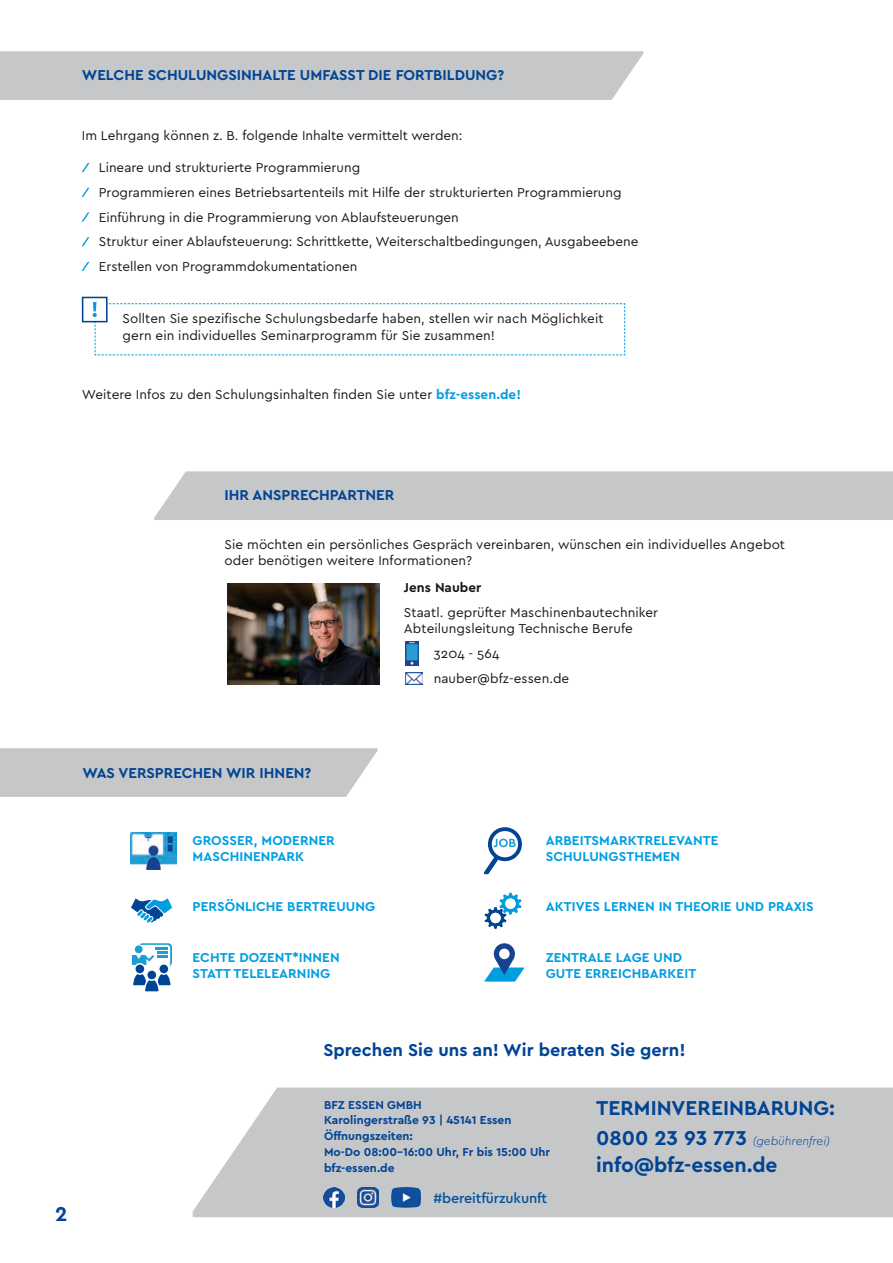
<style>
.page{position:relative;width:893px;height:1263px;background:#fff}
.page>*{position:absolute;margin:0;border:0;box-sizing:border-box;transform-origin:0 0}
.t1{font:700 21px "Cera Pro";color:#004494}
.Bodytype_kleiner_Ein{font:700 18px "Cera Pro";color:#004494}
.t2{font:700 15px "Cera Pro";color:#004494}
.Bodytype_kleiner_Ein-2{font:500 14.4px "Cera Pro";letter-spacing:-.01em;color:#00519e}
.Bodytype_9p{font:13.5px/16.2px "Cera Pro";letter-spacing:.005em;color:#1a171c}
.Bodytype_9p-2{font:700 13.5px/16.2px "Cera Pro";letter-spacing:.005em;color:#009ee0}
.Bodytype{font:13.5px "Cera Pro";color:#1a171c}
.Bodytype_9p-3{font:700 13.5px "Cera Pro";letter-spacing:.005em;color:#1a171c}
.t3{font:700 12px/15.8px "Cera Pro";color:#004494}
.t4{font:italic 300 12px "Cera Pro";color:#004494}
.s1{font-weight:700;color:#009ee0}
.s2{font-weight:700;font-style:normal;font-size:21px}
</style>
<div class="page">
<div style="left:0;top:748px;width:378px;height:49px;background:#c6c7c9"></div>
<div style="left:193px;top:1087px;width:700px;height:130px;background:#c6c7c9"></div>
<svg style="left:82px;top:163px;width:7px;height:9px"></svg>
<svg style="left:82px;top:188px;width:7px;height:9px"></svg>
<svg style="left:82px;top:212px;width:7px;height:10px"></svg>
<svg style="left:82px;top:237px;width:7px;height:9px"></svg>
<svg style="left:82px;top:262px;width:7px;height:9px"></svg>
<div style="left:0;top:51px;width:643px;height:49px;background:#c6c7c9"></div>
<div style="left:139px;top:944px;width:32px;height:21px;background:#2ea5d8;border-radius:3px"></div>
<div style="left:139px;top:943px;width:33px;height:23px;border:1px solid #1c9ed5;border-radius:3px"></div>
<div style="left:137px;top:945px;width:33px;height:22px;background:#fff;border-radius:3px"></div>
<svg style="left:131px;top:947px;width:41px;height:45px"></svg>
<div style="left:134px;top:945px;width:9px;height:9px;background:#1c9ed5;border-radius:50%"></div>
<div style="left:134px;top:945px;width:9px;height:9px;border:1px solid #fff;border-radius:50%"></div>
<div style="left:135px;top:964px;width:10px;height:10px;background:#004494;border-radius:50%"></div>
<div style="left:134px;top:963px;width:12px;height:12px;border:2px solid #fff;border-radius:50%"></div>
<svg style="left:131px;top:898px;width:41px;height:25px"></svg>
<svg style="left:484px;top:827px;width:38px;height:47px"></svg>
<svg style="left:484px;top:893px;width:37px;height:36px"></svg>
<div style="left:490px;top:913px;width:11px;height:10px;background:#fff;border-radius:50%"></div>
<div style="left:505px;top:898px;width:11px;height:11px;background:#fff;border-radius:50%"></div>
<svg style="left:484px;top:943px;width:40px;height:38px"></svg>
<img style="left:392px;top:1187px;width:29px;height:20px">
<img style="left:358px;top:1187px;width:20px;height:20px">
<img style="left:323px;top:1187px;width:21px;height:20px">
<img style="left:131px;top:832px;width:46px;height:37px">
<div style="left:154px;top:471px;width:739px;height:49px;background:#c6c7c9"></div>
<img style="left:227px;top:583px;width:153px;height:102px">
<img style="left:405px;top:672px;width:18px;height:13px">
<img style="left:405px;top:641px;width:14px;height:24px">
<svg style="left:93px;top:302px;width:532px;height:54px"></svg>
<div style="left:82px;top:297px;width:26px;height:25px;border:2px solid #004494"></div>
<p class="t2" style="left:82px;top:65px;width:424px">WELCHE SCHULUNGSINHALTE UMFASST DIE FORTBILDUNG?</p>
<p class="Bodytype" style="left:82px;top:126px;width:382px">Im Lehrgang können z. B. folgende Inhalte vermittelt werden:</p>
<p class="Bodytype_9p" style="left:99px;top:159px;width:263px">Lineare und strukturierte Programmierung</p>
<p class="Bodytype_9p" style="left:99px;top:184px;width:524px">Programmieren eines Betriebsartenteils mit Hilfe der strukturierten Programmierung</p>
<p class="Bodytype_9p" style="left:99px;top:208px;width:362px">Einführung in die Programmierung von Ablaufsteuerungen</p>
<p class="Bodytype_9p" style="left:99px;top:233px;width:541px">Struktur einer Ablaufsteuerung: Schrittkette, Weiterschaltbedingungen, Ausgabeebene</p>
<p class="Bodytype_9p" style="left:99px;top:258px;width:260px">Erstellen von Programmdokumentationen</p>
<p class="Bodytype_9p" style="left:123px;top:310px;width:482px">Sollten Sie spezifische Schulungsbedarfe haben, stellen wir nach Möglichkeit gern ein individuelles Seminarprogramm für Sie zusammen!</p>
<p class="Bodytype_9p" style="left:82px;top:386px;width:441px">Weitere Infos zu den Schulungsinhalten finden Sie unter <span class="s1">bfz-essen.de!</span></p>
<p class="t2" style="left:225px;top:485px;width:171px">IHR ANSPRECHPARTNER</p>
<p class="Bodytype_9p" style="left:225px;top:535px;width:562px">Sie möchten ein persönliches Gespräch vereinbaren, wünschen ein individuelles Angebot oder benötigen weitere Informationen?</p>
<p class="Bodytype_9p-3" style="left:404px;top:579px;width:79px">Jens Nauber</p>
<p class="Bodytype_9p" style="left:404px;top:604px;width:256px">Staatl. geprüfter Maschinenbautechniker<br>Abteilungsleitung Technische Berufe</p>
<p class="Bodytype_9p" style="left:434px;top:645px;width:67px">3204 - 564</p>
<p class="Bodytype_9p" style="left:434px;top:669px;width:137px">nauber@bfz-essen.de</p>
<p class="t2" style="left:82px;top:763px;width:230px">WAS VERSPRECHEN WIR IHNEN?</p>
<p class="Bodytype_9p-2" style="left:193px;top:832px;width:144px">GROSSER, MODERNER<br>MASCHINENPARK</p>
<p class="Bodytype_9p-2" style="left:546px;top:832px;width:174px">ARBEITSMARKTRELEVANTE<br>SCHULUNGSTHEMEN</p>
<p class="Bodytype_9p-2" style="left:193px;top:897px;width:184px">PERSÖNLICHE BERTREUUNG</p>
<p class="Bodytype_9p-2" style="left:546px;top:897px;width:269px">AKTIVES LERNEN IN THEORIE UND PRAXIS</p>
<p class="Bodytype_9p-2" style="left:193px;top:949px;width:149px">ECHTE DOZENT*INNEN<br>STATT TELELEARNING</p>
<p class="Bodytype_9p-2" style="left:546px;top:949px;width:152px">ZENTRALE LAGE UND<br>GUTE ERREICHBARKEIT</p>
<p class="t1" style="left:55px;top:1200px;width:14px">2</p>
<p class="Bodytype_kleiner_Ein" style="left:323px;top:1038px;width:364px">Sprechen Sie uns an! Wir beraten Sie gern!</p>
<p class="t3" style="left:324px;top:1096px;width:189px">BFZ ESSEN GMBH<br>Karolingerstraße 93 | 45141 Essen</p>
<p class="t3" style="left:324px;top:1128px;width:228px">Öffnungszeiten:<br>Mo-Do 08:00-16:00 Uhr, Fr bis 15:00 Uhr</p>
<p class="t3" style="left:324px;top:1159px;width:72px">bfz-essen.de</p>
<p class="Bodytype_kleiner_Ein-2" style="left:433px;top:1189px;width:115px">#bereitfürzukunft</p>
<p class="t1" style="left:596px;top:1094px;width:240px">TERMINVEREINBARUNG:</p>
<p class="t4" style="left:596px;top:1133px;width:235px"><span class="s2">0800 23 93 773</span> (gebührenfrei)</p>
<p class="t1" style="left:596px;top:1151px;width:183px">info@bfz-essen.de</p>
</div>
